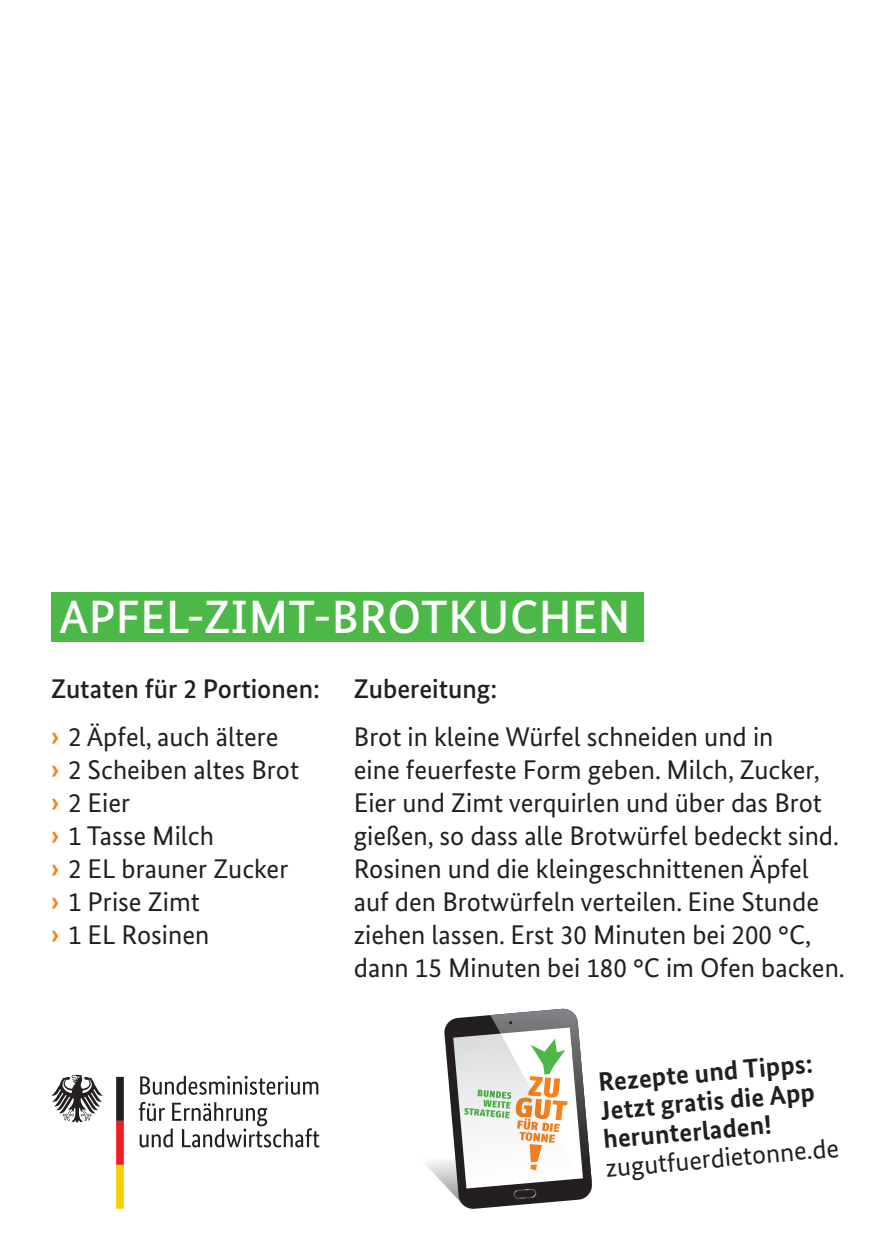
<style>
.page{position:relative;width:893px;height:1259px;background:#fff}
.page>*{position:absolute;margin:0;border:0;box-sizing:border-box;transform-origin:0 0}
.t1{font:500 46.8px "Bundes Sans";letter-spacing:.01em;color:#fff}
.t2{font:27px/33px "Bundes Sans";color:#231f20}
.t3{font:500 27px/48px "Bundes Sans";color:#231f20}
.t4{font:700 26.7px/28.8px "Bundes Sans";color:#231f20;text-align:justify}
.t5{font:26.7px "Bundes Sans";color:#231f20}
.s1{font-weight:700;color:#f58220}
.s2{font-weight:400}
</style>
<div class="page">
<div style="left:51px;top:592px;width:593px;height:50px;background:#4cb848"></div>
<svg style="left:139px;top:1075px;width:180px;height:72px"></svg>
<svg style="left:52px;top:1074px;width:51px;height:48px"></svg>
<svg style="left:116px;top:1077px;width:8px;height:131px"></svg>
<svg style="left:425px;top:1008px;width:167px;height:201px"></svg>
<h1 class="t1" style="left:59px;top:589px;width:573px">APFEL-ZIMT-BROTKUCHEN</h1>
<p class="t3" style="left:51px;top:665px;width:271px">Zutaten für 2 Portionen: <span class="s1">›</span> <span class="s2">2 Äpfel, auch ältere</span></p>
<p class="t2" style="left:51px;top:753px;width:250px"><span class="s1">›</span> 2 Scheiben altes Brot <span class="s1">›</span> 2 Eier<br><span class="s1">›</span> 1 Tasse Milch<br><span class="s1">›</span> 2 EL brauner Zucker <span class="s1">›</span> 1 Prise Zimt<br><span class="s1">›</span> 1 EL Rosinen</p>
<p class="t3" style="left:354px;top:665px;width:145px">Zubereitung:</p>
<p class="t2" style="left:354px;top:720px;width:492px">Brot in kleine Würfel schneiden und in<br>eine feuerfeste Form geben. Milch, Zucker, Eier und Zimt verquirlen und über das Brot gießen, so dass alle Brotwürfel bedeckt sind.<br>Rosinen und die kleingeschnittenen Äpfel auf den Brotwürfeln verteilen. Eine Stunde ziehen lassen. Erst 30 Minuten bei 200 °C, dann 15 Minuten bei 180 °C im Ofen backen.</p>
<p class="t4" style="left:597px;top:1067px;width:217px;rotate:-5deg">Rezepte und Tipps:<br>Jetzt gratis die App herunterladen!</p>
<p class="t5" style="left:604px;top:1151px;width:235px;rotate:-5deg">zugutfuerdietonne.de</p>
</div>
